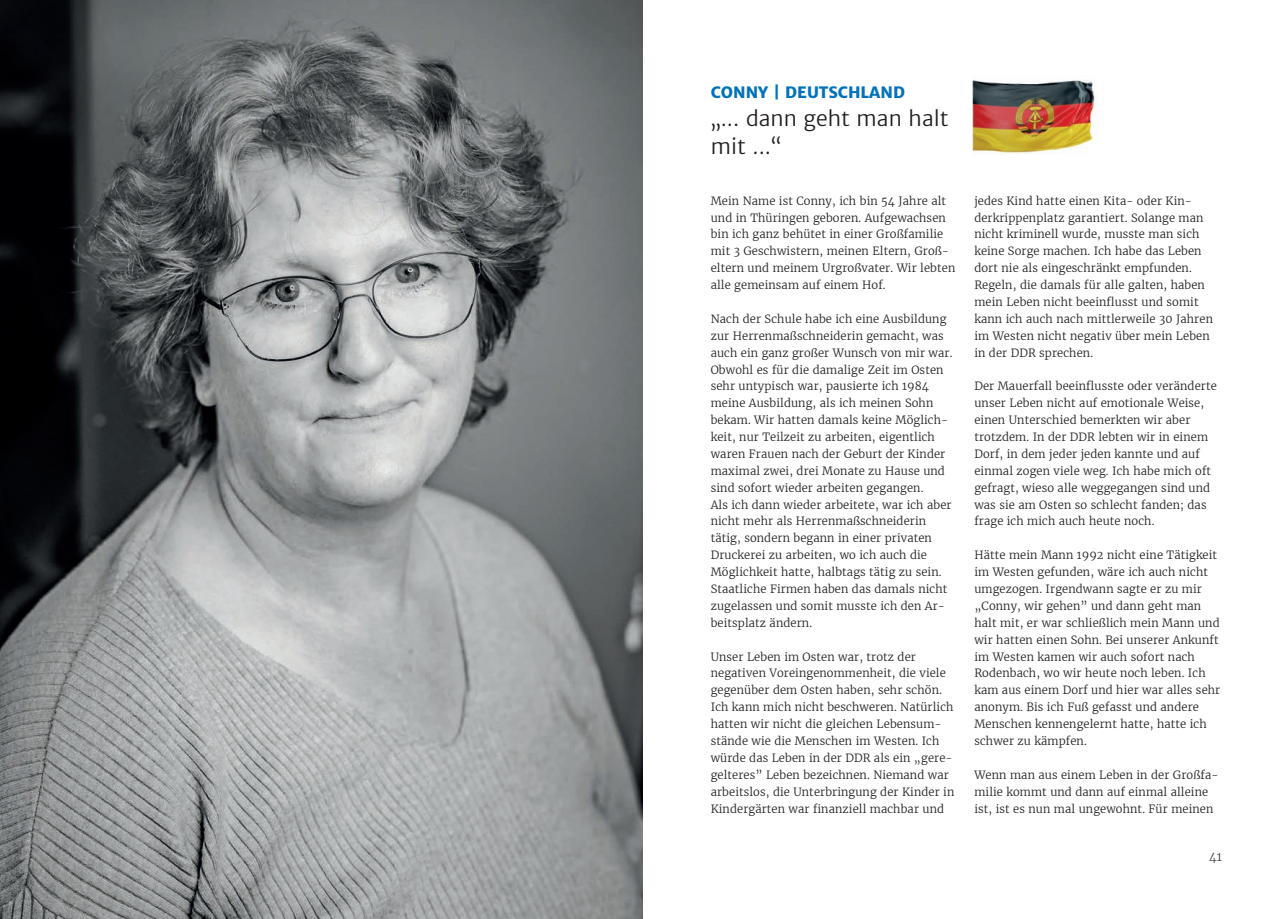
<style>
.page{position:relative;width:1285px;height:919px;background:#fff}
.page>*{position:absolute;margin:0;border:0;box-sizing:border-box;transform-origin:0 0}
.t1{font:300 21px/28px "Merriweather Sans";color:#231f20}
.t2{font:800 15.75px "Merriweather Sans";color:#0072bc}
.t3{font:300 12px "Merriweather";color:#3e3e3f}
.t4{font:300 11.25px/16.8px "Merriweather";letter-spacing:.01em;color:#231f20}
</style>
<div class="page">
<img style="left:0;top:0;width:642px;height:918px">
<img style="left:972px;top:80px;width:124px;height:74px">
<h2 class="t2" style="left:710px;top:82px;width:196px">CONNY | DEUTSCHLAND</h2>
<h1 class="t1" style="left:710px;top:104px;width:239px">„... dann geht man halt mit ...“</h1>
<p class="t4" style="left:710px;top:192px;width:246px">Mein Name ist Conny, ich bin 54 Jahre alt und in Thüringen geboren. Aufgewachsen bin ich ganz behütet in einer Großfamilie mit 3 Geschwistern, meinen Eltern, Groß&shy;eltern und meinem Urgroßvater. Wir lebten alle gemeinsam auf einem Hof.</p>
<p class="t4" style="left:710px;top:310px;width:243px">Nach der Schule habe ich eine Ausbildung zur Herrenmaßschneiderin gemacht, was auch ein ganz großer Wunsch von mir war.<br>Obwohl es für die damalige Zeit im Osten sehr untypisch war, pausierte ich 1984 meine Ausbildung, als ich meinen Sohn bekam. Wir hatten damals keine Möglich&shy;keit, nur Teilzeit zu arbeiten, eigentlich waren Frauen nach der Geburt der Kinder maximal zwei, drei Monate zu Hause und sind sofort wieder arbeiten gegangen.<br>Als ich dann wieder arbeitete, war ich aber nicht mehr als Herrenmaßschneiderin tätig, sondern begann in einer privaten Druckerei zu arbeiten, wo ich auch die Möglichkeit hatte, halbtags tätig zu sein.<br>Staatliche Firmen haben das damals nicht zugelassen und somit musste ich den Ar&shy;beitsplatz ändern.</p>
<p class="t4" style="left:710px;top:647px;width:245px">Unser Leben im Osten war, trotz der negativen Voreingenommenheit, die viele gegenüber dem Osten haben, sehr schön.<br>Ich kann mich nicht beschweren. Natürlich hatten wir nicht die gleichen Lebensum&shy;stände wie die Menschen im Westen. Ich würde das Leben in der DDR als ein „gere&shy;gelteres” Leben bezeichnen. Niemand war arbeitslos, die Unterbringung der Kinder in Kindergärten war finanziell machbar und</p>
<p class="t4" style="left:974px;top:192px;width:240px">jedes Kind hatte einen Kita- oder Kin&shy;derkrippenplatz garantiert. Solange man nicht kriminell wurde, musste man sich keine Sorge machen. Ich habe das Leben dort nie als eingeschränkt empfunden.<br>Regeln, die damals für alle galten, haben mein Leben nicht beeinflusst und somit kann ich auch nach mittlerweile 30 Jahren im Westen nicht negativ über mein Leben in der DDR sprechen.</p>
<p class="t4" style="left:974px;top:377px;width:244px">Der Mauerfall beeinflusste oder veränderte unser Leben nicht auf emotionale Weise, einen Unterschied bemerkten wir aber trotzdem. In der DDR lebten wir in einem Dorf, in dem jeder jeden kannte und auf einmal zogen viele weg. Ich habe mich oft gefragt, wieso alle weggegangen sind und was sie am Osten so schlecht fanden; das frage ich mich auch heute noch.</p>
<p class="t4" style="left:974px;top:546px;width:247px">Hätte mein Mann 1992 nicht eine Tätigkeit im Westen gefunden, wäre ich auch nicht umgezogen. Irgendwann sagte er zu mir „Conny, wir gehen” und dann geht man halt mit, er war schließlich mein Mann und wir hatten einen Sohn. Bei unserer Ankunft im Westen kamen wir auch sofort nach Rodenbach, wo wir heute noch leben. Ich kam aus einem Dorf und hier war alles sehr anonym. Bis ich Fuß gefasst und andere Menschen kennengelernt hatte, hatte ich schwer zu kämpfen.</p>
<p class="t4" style="left:974px;top:766px;width:245px">Wenn man aus einem Leben in der Großfa&shy;milie kommt und dann auf einmal alleine ist, ist es nun mal ungewohnt. Für meinen</p>
<p class="t3" style="left:1208px;top:848px;width:14px">41</p>
</div>
